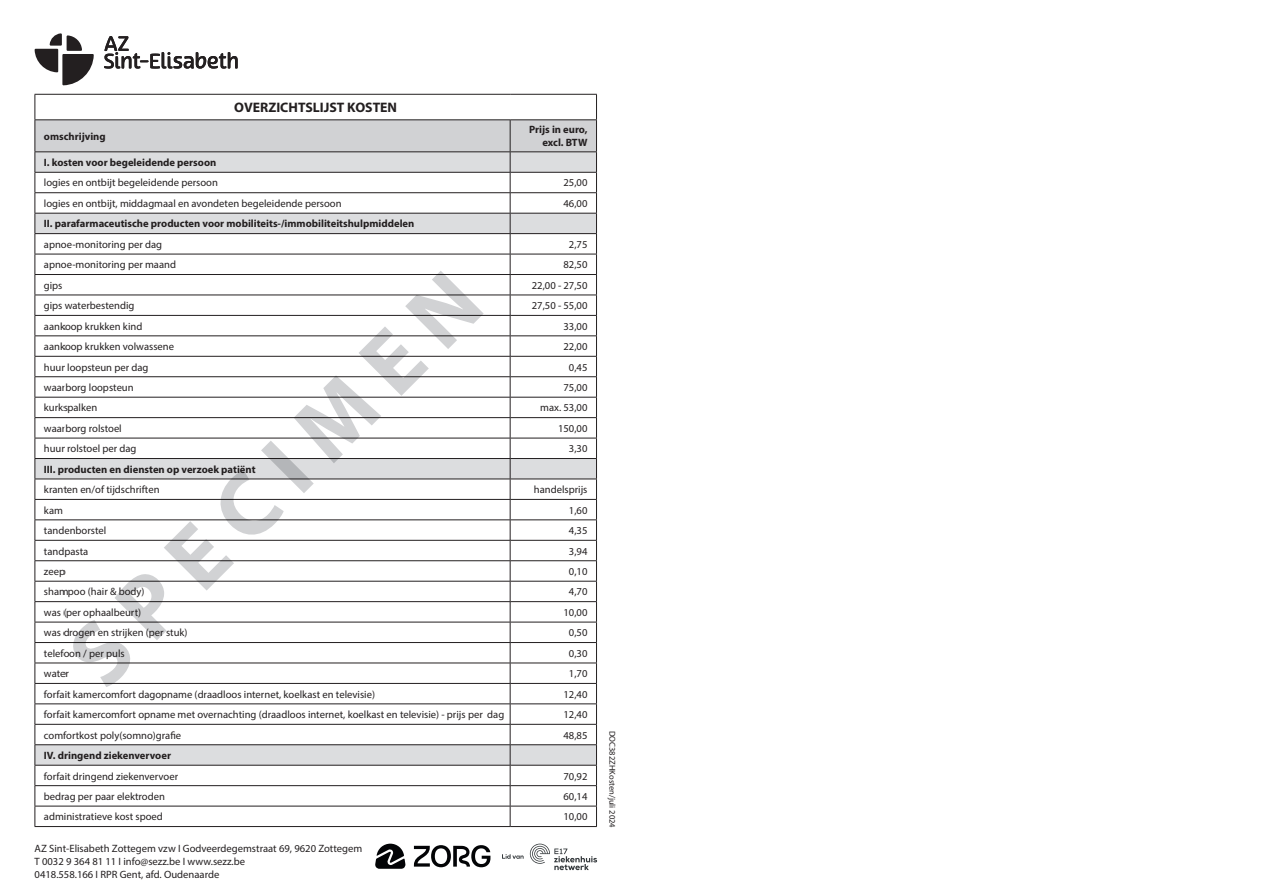
<style>
.page{position:relative;width:1263px;height:893px;background:#fff}
.page>*{position:absolute;margin:0;border:0;box-sizing:border-box;transform-origin:0 0}
.t1{font:700 90px "Myriad Pro";color:#d1d2d4}
.t2{font:700 13.8px "Myriad Pro";color:#231f20}
.t3{font:10.65px/20.4px "Myriad Pro";color:#231f20}
.t4{font:700 10.65px/20.4px "Myriad Pro";color:#231f20}
.t5{font:8.55px "Myriad Pro";color:#231f20}
.s1{font-weight:700}
.s2{font-weight:400}
</style>
<div class="page">
<hr style="left:35px;top:94px;width:475px;height:1px;background:#231f20">
<hr style="left:510px;top:94px;width:87px;height:1px;background:#231f20">
<svg style="left:35px;top:95px;width:562px;height:731px"></svg>
<hr style="left:35px;top:826px;width:475px;height:1px;background:#231f20">
<hr style="left:510px;top:826px;width:87px;height:1px;background:#231f20">
<svg style="left:35px;top:49px;width:23px;height:23px"></svg>
<svg style="left:50px;top:33px;width:12px;height:13px"></svg>
<svg style="left:67px;top:35px;width:15px;height:16px"></svg>
<svg style="left:62px;top:54px;width:32px;height:31px"></svg>
<svg style="left:104px;top:36px;width:134px;height:33px"></svg>
<svg style="left:530px;top:844px;width:67px;height:26px"></svg>
<svg style="left:502px;top:854px;width:22px;height:5px"></svg>
<svg style="left:375px;top:844px;width:31px;height:25px"></svg>
<svg style="left:414px;top:845px;width:76px;height:22px"></svg>
<p class="t2" style="left:234px;top:99px;width:164px">OVERZICHTSLIJST KOSTEN</p>
<p class="t4" style="left:44px;top:126px;width:63px">omschrijving</p>
<p class="t4" style="left:529px;top:123px;width:60px;line-height:12.8px;text-align:right">Prijs in euro, excl. BTW</p>
<p class="t3" style="left:44px;top:152px;width:176px"><span class="s1">I. kosten voor begeleidende persoon </span>logies en ontbijt begeleidende persoon</p>
<p class="t3" style="left:563px;top:173px;width:25px">25,00</p>
<p class="t3" style="left:44px;top:193px;width:299px">logies en ontbijt, middagmaal en avondeten begeleidende persoon</p>
<p class="t3" style="left:563px;top:193px;width:25px">46,00</p>
<p class="t4" style="left:44px;top:213px;width:372px">II. parafarmaceutische producten voor mobiliteits-/immobiliteitshulpmiddelen <span class="s2">apnoe-monitoring per dag</span></p>
<p class="t3" style="left:569px;top:234px;width:20px">2,75</p>
<p class="t3" style="left:44px;top:254px;width:134px">apnoe-monitoring per maand</p>
<p class="t3" style="left:563px;top:254px;width:25px">82,50</p>
<p class="t3" style="left:44px;top:275px;width:20px">gips</p>
<p class="t3" style="left:532px;top:275px;width:57px">22,00 - 27,50</p>
<p class="t3" style="left:44px;top:295px;width:92px">gips waterbestendig</p>
<p class="t3" style="left:532px;top:295px;width:57px">27,50 - 55,00</p>
<p class="t3" style="left:44px;top:316px;width:100px">aankoop krukken kind</p>
<p class="t3" style="left:563px;top:316px;width:25px">33,00</p>
<p class="t3" style="left:44px;top:336px;width:132px">aankoop krukken volwassene</p>
<p class="t3" style="left:563px;top:336px;width:25px">22,00</p>
<p class="t3" style="left:44px;top:357px;width:106px">huur loopsteun per dag</p>
<p class="t3" style="left:569px;top:357px;width:20px">0,45</p>
<p class="t3" style="left:44px;top:377px;width:91px">waarborg loopsteun</p>
<p class="t3" style="left:563px;top:377px;width:25px">75,00</p>
<p class="t3" style="left:44px;top:397px;width:55px">kurkspalken</p>
<p class="t3" style="left:540px;top:397px;width:49px">max. 53,00</p>
<p class="t3" style="left:44px;top:418px;width:79px">waarborg rolstoel</p>
<p class="t3" style="left:558px;top:418px;width:31px">150,00</p>
<p class="t3" style="left:44px;top:438px;width:94px">huur rolstoel per dag</p>
<p class="t3" style="left:569px;top:438px;width:20px">3,30</p>
<p class="t4" style="left:44px;top:459px;width:213px">III. producten en diensten op verzoek patiënt <span class="s2">kranten en/of tijdschriften</span></p>
<h1 class="t1" style="left:43px;top:629px;width:542px;rotate:-45deg">SPECIMEN</h1>
<p class="t3" style="left:534px;top:479px;width:55px">handelsprijs</p>
<p class="t3" style="left:44px;top:500px;width:21px">kam</p>
<p class="t3" style="left:569px;top:500px;width:20px">1,60</p>
<p class="t3" style="left:44px;top:520px;width:64px">tandenborstel</p>
<p class="t3" style="left:569px;top:520px;width:20px">4,35</p>
<p class="t3" style="left:44px;top:541px;width:46px">tandpasta</p>
<p class="t3" style="left:569px;top:541px;width:20px">3,94</p>
<p class="t3" style="left:44px;top:561px;width:23px">zeep</p>
<p class="t3" style="left:569px;top:561px;width:20px">0,10</p>
<p class="t3" style="left:44px;top:582px;width:102px">shampoo (hair &amp; body)</p>
<p class="t3" style="left:569px;top:582px;width:20px">4,70</p>
<p class="t3" style="left:44px;top:602px;width:99px">was (per ophaalbeurt)</p>
<p class="t3" style="left:563px;top:602px;width:25px">10,00</p>
<p class="t3" style="left:44px;top:622px;width:145px">was drogen en strijken (per stuk)</p>
<p class="t3" style="left:569px;top:622px;width:20px">0,50</p>
<p class="t3" style="left:44px;top:643px;width:82px">telefoon / per puls</p>
<p class="t3" style="left:569px;top:643px;width:20px">0,30</p>
<p class="t3" style="left:44px;top:663px;width:27px">water</p>
<p class="t3" style="left:569px;top:663px;width:20px">1,70</p>
<p class="t3" style="left:44px;top:684px;width:333px">forfait kamercomfort dagopname (draadloos internet, koelkast en televisie)</p>
<p class="t3" style="left:563px;top:684px;width:25px">12,40</p>
<p class="t3" style="left:44px;top:704px;width:462px">forfait kamercomfort opname met overnachting (draadloos internet, koelkast en televisie) - prijs per dag</p>
<p class="t3" style="left:563px;top:704px;width:25px">12,40</p>
<p class="t3" style="left:44px;top:725px;width:139px">comfortkost poly(somno)grafie</p>
<p class="t3" style="left:563px;top:725px;width:25px">48,85</p>
<p class="t3" style="left:44px;top:745px;width:136px"><span class="s1">IV. dringend ziekenvervoer </span>forfait dringend ziekenvervoer</p>
<p class="t3" style="left:563px;top:766px;width:25px">70,92</p>
<p class="t3" style="left:44px;top:786px;width:123px">bedrag per paar elektroden</p>
<p class="t3" style="left:563px;top:786px;width:25px">60,14</p>
<p class="t3" style="left:44px;top:806px;width:120px">administratieve kost spoed</p>
<p class="t3" style="left:563px;top:806px;width:25px">10,00</p>
<p class="t3" style="left:35px;top:842px;width:329px;line-height:12.8px">AZ Sint-Elisabeth Zottegem vzw I Godveerdegemstraat 69, 9620 Zottegem<br>T 0032 9 364 81 11 I info@sezz.be I www.sezz.be<br>0418.558.166 I RPR Gent, afd. Oudenaarde</p>
<p class="t5" style="left:617px;top:731px;width:98px;rotate:90deg">DOC382ZHKosten/juli 2024</p>
</div>
